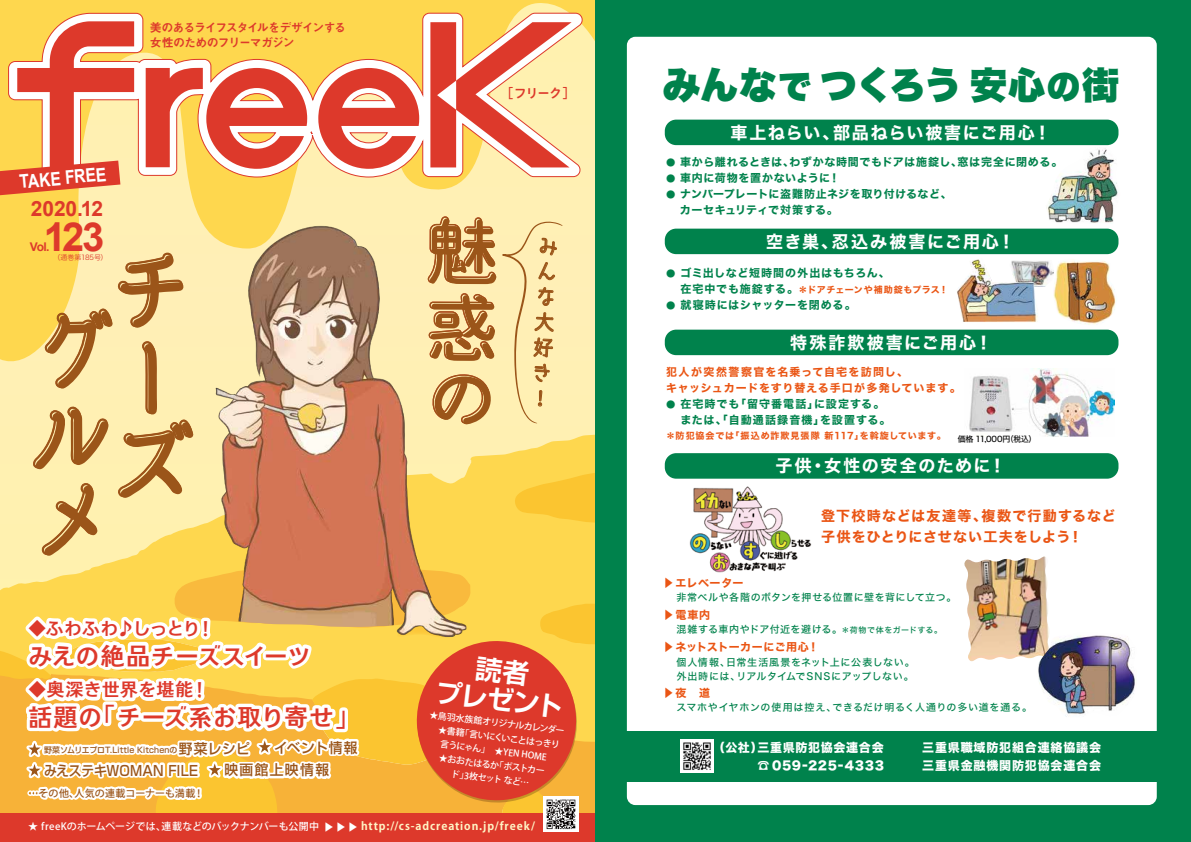
<style>
.page{position:relative;width:1191px;height:842px;background:#fff}
.page>*{position:absolute;margin:0;border:0;box-sizing:border-box;transform-origin:0 0}
.t1{font:500 85px/83.5px "irohamaru";color:#9b5519}
.t2{font:500 72.4px/76.7px "irohamaru";color:#9b5519}
.t3{font:500 65.1px "irohamaru";color:#9b5519;scale:1.06 1}
.t4{font:700 40px "Arial";color:#dd392b}
.t5{font:37px "Hira Kaku Std N W9";letter-spacing:.02em;color:#00824c}
.t6{font:700 26.5px "Shin Go Pro De";color:#fff}
.t7{font:24.3px "FK Kai Luna Std W6";letter-spacing:.01em;color:#dd392b}
.t8{font:24.3px "FK Kai Luna Std W6";letter-spacing:-.01em;color:#dd392b}
.t9{font:700 21px "Arial";letter-spacing:-.005em;color:#dd392b}
.t10{font:20.5px/25.4px "Uzumasa Honmaru Gothicmini";color:#9b5519;text-align:justify}
.t11{font:700 18.9px "Arial";color:#fff;scale:.83 1}
.t12{font:18.2px "FK Kai Luna Std W6";letter-spacing:.005em;color:#dd392b}
.t13{font:18.2px "FK Kai Luna Std W6";letter-spacing:-.03em;color:#dd392b}
.t14{font:17px "Hira Kaku Std N W7";letter-spacing:.1em;color:#fff}
.t15{font:14px/21px "Hira Kaku Std N W7";letter-spacing:.08em;color:#ea5514}
.t16{font:500 14px "Shin Go Pro";color:#9b5519;scale:.92 1}
.t17{font:500 14px "Shin Go Pro";letter-spacing:.02em;color:#9b5519}
.t18{font:500 14px "Shin Go Pro";letter-spacing:.105em;color:#9b5519}
.t19{font:13px "Hiragino UD Sans Std W6";color:#dd392b}
.t20{font:12px/18px "Hira Kaku Std N W8";letter-spacing:.07em;color:#fff}
.t21{font:12px/14.5px "Midashi Go Pro MB31";letter-spacing:-.09em;color:#dd392b}
.t22{font:12px/18px "Hira Kaku Std N W8";letter-spacing:.05em;color:#fff}
.t23{font:700 12px "Arial";color:#dd392b}
.t24{font:11px/16px "Hira Kaku Std N W7";letter-spacing:.06em;color:#00824c}
.t25{font:11px/16px "Hira Kaku Std N W7";letter-spacing:.09em;color:#ea5514}
.t26{font:700 11px "Koz Go Pro";letter-spacing:.08em;color:#fff4c5}
.t27{font:11px "Hira Kaku Std N W7";letter-spacing:.025em;color:#00824c}
.t28{font:11px "Hira Kaku Std N W7";letter-spacing:.07em;color:#ea5514}
.t29{font:11px "Hira Kaku Std N W7";letter-spacing:.03em;color:#00824c}
.t30{font:11px "Hira Kaku Std N W7";letter-spacing:.025em;color:#ea5514}
.t31{font:11px "Hira Kaku Std N W7";letter-spacing:.1em;color:#00824c}
.t32{font:11px "Hira Kaku Std N W7";letter-spacing:.04em;color:#00824c}
.t33{font:10px "Hira Kaku Std N W5";letter-spacing:.055em;color:#00824c}
.t34{font:500 10px "Koz Go Pro";letter-spacing:-.01em;color:#fff}
.t35{font:500 10px "Koz Go Pro";color:#9b5519}
.t36{font:10px "Hira Kaku Std N W5";letter-spacing:.03em;color:#00824c}
.t37{font:10px "Hira Kaku Std N W5";letter-spacing:.075em;color:#00824c}
.t38{font:9.4px "Hira Kaku Std N W7";color:#00824c}
.t39{font:500 9px/14px "Koz Go Pro";color:#fff}
.t40{font:9px "Hira Kaku Std N W7";letter-spacing:.08em;color:#ea5514}
.t41{font:9px "Hira Kaku Std N W7";letter-spacing:.05em;color:#ea5514}
.t42{font:9px "Hira Kaku Std N W7";letter-spacing:.115em;color:#ea5514}
.t43{font:500 9px "Koz Go Pro";color:#fff;scale:1.11 1}
.t44{font:500 8px "Shin Go Pro";letter-spacing:.02em;color:#9b5519}
.t45{font:8px "Hira Kaku Std N W5";letter-spacing:-.01em;color:#000}
.t46{font:8px "Hira Kaku Std N W5";letter-spacing:.05em;color:#00824c}
.t47{font:7px "Hira Kaku Pro W3";letter-spacing:-.02em;color:#dd392b}
.s1{font-size:33.3px}
.s2{font-size:9px;color:#ea5514}
.s3{font-family:"Koz Go Pr 6 N"}
.s4{font-size:8px}
</style>
<div class="page">
<div style="left:0;top:0;width:595px;height:21px;background:#fed74e"></div>
<svg style="left:8px;top:12px;width:575px;height:9px"></svg>
<svg style="left:427px;top:0;width:69px;height:21px"></svg>
<div style="left:595px;top:0;width:596px;height:842px;background:#00824c"></div>
<div style="left:627px;top:37px;width:529px;height:768px;background:#fff;border-radius:9px"></div>
<img style="left:1047px;top:148px;width:71px;height:75px">
<img style="left:964px;top:556px;width:85px;height:106px">
<img style="left:1036px;top:632px;width:99px;height:85px">
<img style="left:1039px;top:261px;width:14px;height:26px">
<img style="left:957px;top:259px;width:82px;height:63px">
<img style="left:1053px;top:260px;width:63px;height:65px">
<div style="left:615px;top:731px;width:550px;height:50px;background:#00824c"></div>
<div style="left:665px;top:120px;width:453px;height:25px;background:#00824c;border-radius:11px"></div>
<div style="left:665px;top:229px;width:453px;height:25px;background:#00824c;border-radius:11px"></div>
<div style="left:665px;top:330px;width:453px;height:25px;background:#00824c;border-radius:11px"></div>
<div style="left:665px;top:453px;width:453px;height:26px;background:#00824c;border-radius:11px"></div>
<img style="left:689px;top:486px;width:123px;height:87px">
<img style="left:681px;top:739px;width:33px;height:33px">
<img style="left:969px;top:368px;width:145px;height:68px">
<svg style="left:0;top:21px;width:595px;height:821px;background:#f0bb79"></svg>
<p class="t21" style="left:150px;top:19px;width:198px">美のあるライフスタイルをデザインする女性のためのフリーマガジン</p>
<h3 class="t11" style="left:19px;top:169px;width:106px;rotate:-5deg">TAKE FREE</h3>
<h3 class="t9" style="left:31px;top:194px;width:74px">2020.12</h3>
<p class="t47" style="left:54px;top:251px;width:55px">（通巻第185号(</p>
<h3 class="t4" style="left:44px;top:210px;width:62px">123</h3>
<p class="t23" style="left:30px;top:238px;width:21px">Vol.</p>
<h1 class="t1" style="left:109px;top:246px;width:77px;line-height:88.2px">チー</h1>
<h1 class="t1" style="left:29px;top:310px;width:86px;text-align:justify">グルメ</h1>
<h1 class="t1" style="left:110px;top:421px;width:85px">ズ</h1>
<p class="t19" style="left:500px;top:83px;width:76px">［フリーク[</p>
<h2 class="t2" style="left:426px;top:213px;width:72px">魅惑</h2>
<h3 class="t3" style="left:428px;top:352px;width:62px">の</h3>
<h3 class="t10" style="left:539px;top:234px;width:12px;rotate:3deg">みんな大好き</h3>
<h3 class="t13" style="left:28px;top:618px;width:174px">◆ふわふわ♪しっとり</h3>
<h3 class="t8" style="left:28px;top:641px;width:285px">みえの絶品チーズスイーツ</h3>
<h3 class="t12" style="left:191px;top:679px;width:20px">!</h3>
<h3 class="t12" style="left:196px;top:618px;width:20px">!</h3>
<h3 class="t6" style="left:438px;top:670px;width:129px;rotate:7deg">プレゼント</h3>
<p class="t39" style="left:461px;top:726px;width:102px;rotate:7deg">「言いにくいことはっきり</p>
<h3 class="t12" style="left:28px;top:679px;width:167px">◆奥深き世界を堪能</h3>
<h3 class="t7" style="left:91px;top:703px;width:269px">「チーズ系お取り寄せ「</h3>
<h3 class="t7" style="left:28px;top:703px;width:76px">話題の</h3>
<p class="t39" style="left:430px;top:708px;width:138px;rotate:7deg">★鳥羽水族館オリジナルカレンダー</p>
<p class="t39" style="left:441px;top:738px;width:109px;rotate:7deg">言うにゃん」　 ★YEN HOME</p>
<p class="t39" style="left:495px;top:758px;width:52px;rotate:7deg">「ポストカー</p>
<p class="t17" style="left:274px;top:736px;width:85px">イベント情報</p>
<p class="t17" style="left:179px;top:737px;width:73px">野菜レシピ</p>
<p class="t44" style="left:44px;top:743px;width:135px">野菜ソムリエプロT.Little Kitchenの</p>
<p class="t16" style="left:44px;top:759px;width:169px">みえステキWOMAN FILE</p>
<p class="t39" style="left:453px;top:753px;width:80px;text-indent:-14px;rotate:7deg">★おおたはるか<br>ド 3」枚セットなど...</p>
<p class="t18" style="left:224px;top:759px;width:106px">映画館上映情報</p>
<p class="t35" style="left:75px;top:787px;width:131px">人気の連載コーナーも満載!</p>
<p class="t35" style="left:29px;top:787px;width:52px">…その他、</p>
<p class="t34" style="left:28px;top:820px;width:139px">★ freeKのホームページでは、</p>
<p class="t43" style="left:347px;top:822px;width:11px;rotate:90deg">▲</p>
<p class="t43" style="left:359px;top:822px;width:11px;rotate:90deg">▲</p>
<p class="t26" style="left:361px;top:819px;width:175px">http://cs-adcreation.jp/freek/</p>
<p class="t34" style="left:162px;top:820px;width:159px">連載などのバックナンバーも公開中</p>
<p class="t43" style="left:335px;top:822px;width:11px;rotate:90deg">▲</p>
<h3 class="t5" style="left:663px;top:64px;width:457px">みんな<span class="s1">で</span>つくろう安心<span class="s1">の</span>街</h3>
<h3 class="t14" style="left:833px;top:119px;width:219px">部品ねらい被害にご用心!</h3>
<h3 class="t14" style="left:730px;top:119px;width:110px">車上ねらい、</h3>
<p class="t24" style="left:789px;top:155px;width:174px">わずかな時間でもドアは施錠し、</p>
<p class="t32" style="left:680px;top:154px;width:116px">車から離れるときは、</p>
<p class="t24" style="left:957px;top:155px;width:106px">窓は完全に閉める。</p>
<p class="t38" style="left:666px;top:156px;width:11px">●</p>
<p class="t24" style="left:680px;top:171px;width:161px">車内に荷物を置かないように!</p>
<p class="t38" style="left:666px;top:172px;width:11px">●</p>
<p class="t27" style="left:680px;top:186px;width:273px">ナンバープレートに盗難防止ネジを取り付けるなど、</p>
<p class="t38" style="left:666px;top:188px;width:11px">●</p>
<p class="t29" style="left:679px;top:202px;width:160px">カーセキュリティで対策する。</p>
<h3 class="t14" style="left:766px;top:228px;width:73px">空き巣、</h3>
<p class="t24" style="left:680px;top:266px;width:211px">ゴミ出しなど短時間の外出はもちろん、</p>
<h3 class="t14" style="left:832px;top:228px;width:185px">忍込み被害にご用心!</h3>
<p class="t38" style="left:666px;top:267px;width:11px">●</p>
<p class="t24" style="left:680px;top:282px;width:177px">在宅中でも施錠する。<span class="s2">＊<br></span>就寝時にはシャッターを閉める。</p>
<p class="t41" style="left:807px;top:283px;width:142px">ドアチェーンや補助錠もプラス!</p>
<p class="t38" style="left:666px;top:299px;width:11px">●</p>
<h3 class="t14" style="left:790px;top:329px;width:203px">特殊詐欺被害にご用心!</h3>
<p class="t25" style="left:666px;top:365px;width:296px">犯人が突然警察官を名乗って自宅を訪問し、<br>キャッシュカードをすり替える手口が多発しています。</p>
<p class="t24" style="left:814px;top:397px;width:72px">に設定する。</p>
<p class="t24" style="left:680px;top:397px;width:60px">在宅時でも</p>
<p class="t24" style="left:735px;top:397px;width:85px">「留守番電話」</p>
<p class="t38" style="left:666px;top:398px;width:11px">●</p>
<p class="t31" style="left:680px;top:412px;width:146px">または、「自動通話録音機」</p>
<p class="t24" style="left:820px;top:413px;width:72px">を設置する。</p>
<p class="t42" style="left:730px;top:429px;width:91px">「振込め詐欺見張隊</p>
<p class="t40" style="left:860px;top:429px;width:87px">を斡旋しています。</p>
<p class="t40" style="left:824px;top:429px;width:41px">新117」</p>
<p class="t40" style="left:666px;top:429px;width:70px">＊防犯協会では</p>
<p class="t45" style="left:957px;top:432px;width:80px">価格 11,000 （円税込(</p>
<p class="t28" style="left:663px;top:574px;width:82px"><span class="s3">▶</span>エレベーター</p>
<h3 class="t14" style="left:775px;top:453px;width:232px">子供・女性の安全のために!</h3>
<p class="t15" style="left:981px;top:505px;width:136px">複数で行動するなど</p>
<p class="t15" style="left:821px;top:505px;width:263px">登下校時などは友達等、<br>子供をひとりにさせない工夫をしよう!</p>
<p class="t33" style="left:676px;top:589px;width:282px">非常ベルや各階のボタンを押せる位置に壁を背にして立つ。</p>
<p class="t28" style="left:663px;top:606px;width:49px"><span class="s3">▶</span>電車内</p>
<p class="t33" style="left:676px;top:622px;width:174px">混雑する車内やドア付近を避ける。<span class="s4">＊</span></p>
<p class="t46" style="left:849px;top:624px;width:94px">荷物で体をガードする。</p>
<p class="t30" style="left:663px;top:639px;width:157px"><span class="s3">▶</span>ネットストーカーにご用心!</p>
<p class="t33" style="left:676px;top:654px;width:55px">個人情報、</p>
<p class="t33" style="left:726px;top:654px;width:190px">日常生活風景をネット上に公表しない。</p>
<p class="t33" style="left:676px;top:668px;width:66px">外出時には、</p>
<p class="t36" style="left:736px;top:668px;width:179px">リアルタイムでSNSにアップしない。</p>
<p class="t28" style="left:663px;top:684px;width:49px"><span class="s3">▶</span>夜　道</p>
<p class="t33" style="left:832px;top:700px;width:201px">できるだけ明るく人通りの多い道を通る。</p>
<p class="t37" style="left:676px;top:700px;width:161px">スマホやイヤホンの使用は控え、</p>
<p class="t20" style="left:757px;top:739px;width:128px">三重県防犯協会連合会</p>
<p class="t22" style="left:757px;top:739px;width:128px;text-indent:-45px">（公社）<br>☎ 059-225-4333</p>
<p class="t20" style="left:922px;top:739px;width:180px">三重県職域防犯組合連絡協議会三重県金融機関防犯協会連合会</p>
</div>
